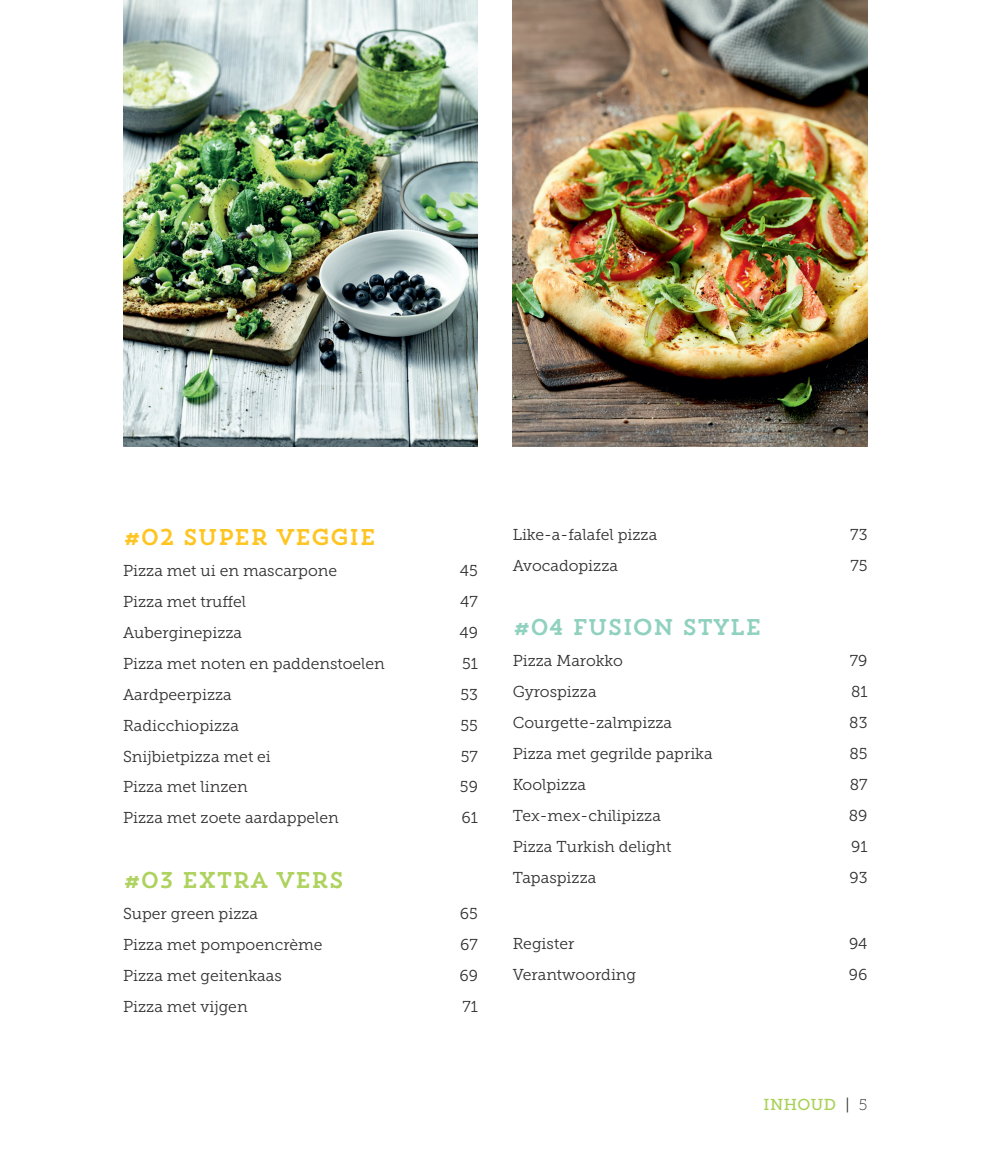
<style>
.page{position:relative;width:993px;height:1167px;background:#fff}
.page>*{position:absolute;margin:0;border:0;box-sizing:border-box;transform-origin:0 0}
.t1{font:22.75px "Trend HM Slab One";letter-spacing:-.05em;color:#fec41f}
.t2{font:22.75px "Trend HM Slab One";letter-spacing:-.05em;color:#8fd1be}
.t3{font:22.75px "Trend HM Slab One";letter-spacing:-.05em;color:#add25d}
.t4{font:15.75px "Museo Slab 300";color:#312f30}
.t5{font:15.75px "Museo Slab 500";letter-spacing:.03em;color:#a8d054}
.s1{font-family:"Museo Slab 300";color:#312f30}
.s2{font-family:"Museo Slab 100";color:#312f30}
</style>
<div class="page">
<img style="left:512px;top:0;width:355px;height:446px">
<img style="left:123px;top:0;width:355px;height:446px">
<h1 class="t1" style="left:123px;top:522px;width:255px">#02 SUPER VEGGIE</h1>
<p class="t4" style="left:123px;top:562px;width:215px">Pizza met ui en mascarpone</p>
<p class="t4" style="left:460px;top:562px;width:19px">45</p>
<p class="t4" style="left:123px;top:593px;width:124px">Pizza met truffel</p>
<p class="t4" style="left:460px;top:593px;width:19px">47</p>
<p class="t4" style="left:123px;top:624px;width:121px">Auberginepizza</p>
<p class="t4" style="left:459px;top:624px;width:20px">49</p>
<p class="t4" style="left:123px;top:654px;width:263px">Pizza met noten en paddenstoelen</p>
<p class="t4" style="left:462px;top:654px;width:17px">51</p>
<p class="t4" style="left:123px;top:685px;width:110px">Aardpeerpizza</p>
<p class="t4" style="left:460px;top:685px;width:19px">53</p>
<p class="t4" style="left:123px;top:716px;width:117px">Radicchiopizza</p>
<p class="t4" style="left:460px;top:716px;width:19px">55</p>
<p class="t4" style="left:123px;top:747px;width:149px">Snijbietpizza met ei</p>
<p class="t4" style="left:461px;top:747px;width:19px">57</p>
<p class="t4" style="left:123px;top:778px;width:126px">Pizza met linzen</p>
<p class="t4" style="left:460px;top:778px;width:20px">59</p>
<p class="t4" style="left:123px;top:809px;width:217px">Pizza met zoete aardappelen</p>
<p class="t4" style="left:461px;top:809px;width:18px">61</p>
<h1 class="t3" style="left:123px;top:865px;width:223px">#03 EXTRA VERS</h1>
<p class="t4" style="left:123px;top:905px;width:137px">Super green pizza</p>
<p class="t4" style="left:460px;top:905px;width:20px">65</p>
<p class="t4" style="left:123px;top:935px;width:201px">Pizza met pompoencrème</p>
<p class="t4" style="left:460px;top:935px;width:19px">67</p>
<p class="t4" style="left:123px;top:966px;width:160px">Pizza met geitenkaas</p>
<p class="t4" style="left:459px;top:966px;width:20px">69</p>
<p class="t4" style="left:123px;top:997px;width:126px">Pizza met vijgen</p>
<p class="t4" style="left:462px;top:997px;width:17px">71</p>
<p class="t4" style="left:512px;top:526px;width:146px">Like-a-falafel pizza</p>
<p class="t4" style="left:850px;top:526px;width:19px">73</p>
<p class="t4" style="left:512px;top:556px;width:107px">Avocadopizza</p>
<p class="t4" style="left:850px;top:556px;width:19px">75</p>
<h1 class="t2" style="left:512px;top:612px;width:251px">#04 FUSION STYLE</h1>
<p class="t4" style="left:512px;top:652px;width:112px">Pizza Marokko</p>
<p class="t4" style="left:849px;top:652px;width:19px">79</p>
<p class="t4" style="left:512px;top:683px;width:85px">Gyrospizza</p>
<p class="t4" style="left:851px;top:683px;width:18px">81</p>
<p class="t4" style="left:512px;top:714px;width:161px">Courgette-zalmpizza</p>
<p class="t4" style="left:849px;top:714px;width:20px">83</p>
<p class="t4" style="left:512px;top:745px;width:201px">Pizza met gegrilde paprika</p>
<p class="t4" style="left:849px;top:745px;width:20px">85</p>
<p class="t4" style="left:512px;top:776px;width:75px">Koolpizza</p>
<p class="t4" style="left:849px;top:776px;width:19px">87</p>
<p class="t4" style="left:512px;top:807px;width:150px">Tex-mex-chilipizza</p>
<p class="t4" style="left:848px;top:807px;width:20px">89</p>
<p class="t4" style="left:512px;top:837px;width:160px">Pizza Turkish delight</p>
<p class="t4" style="left:851px;top:837px;width:18px">91</p>
<p class="t4" style="left:512px;top:868px;width:85px">Tapaspizza</p>
<p class="t4" style="left:849px;top:868px;width:20px">93</p>
<p class="t4" style="left:512px;top:935px;width:63px">Register</p>
<p class="t4" style="left:849px;top:935px;width:20px">94</p>
<p class="t4" style="left:512px;top:966px;width:125px">Verantwoording</p>
<p class="t4" style="left:849px;top:966px;width:20px">96</p>
<p class="t5" style="left:763px;top:1095px;width:105px">INHOUD <span class="s1">|</span> <span class="s2">5</span></p>
</div>
